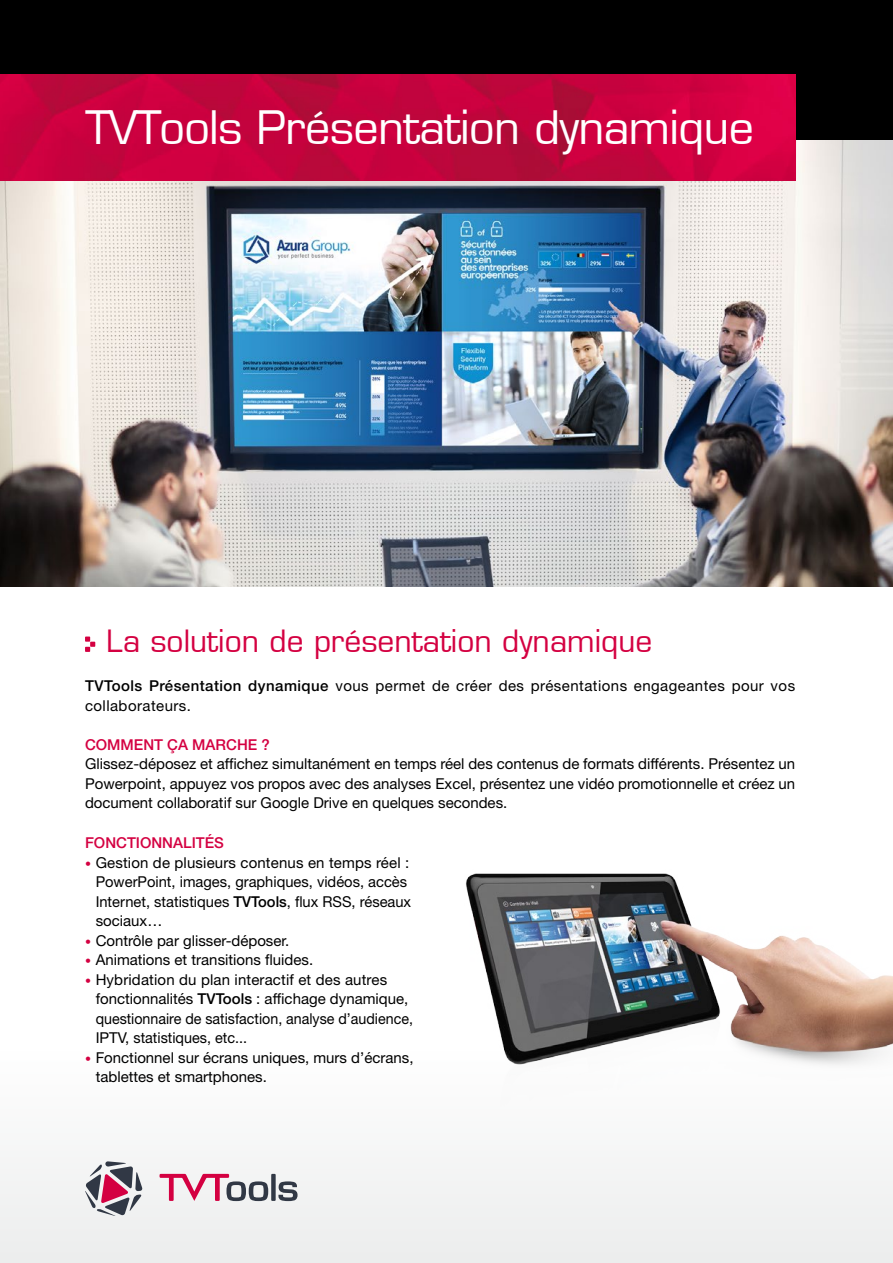
<style>
.page{position:relative;width:893px;height:1263px;background:#fff}
.page>*{position:absolute;margin:0;border:0;box-sizing:border-box;transform-origin:0 0}
.t1{font:45px "Eurostile";letter-spacing:-.015em;color:#fff}
.t2{font:30px "Eurostile";color:#d40041}
.t3{font:15px/19.5px "Helvetica Neue LT Std";color:#000}
.t4{font:15px/19.5px "Helvetica Neue LT Std";letter-spacing:.03em;color:#000}
.t5{font:500 15px "Helvetica Neue LT Std";color:#d40041}
.s1{font-weight:500}
.s2{font-size:12px;color:#d40041}
</style>
<div class="page">
<div style="left:0;top:1051px;width:893px;height:212px;background:#f5f6f6"></div>
<svg style="left:85px;top:1161px;width:58px;height:55px"></svg>
<svg style="left:160px;top:1174px;width:138px;height:27px"></svg>
<div style="left:0;top:0;width:893px;height:140px;background:#000"></div>
<img style="left:448px;top:873px;width:445px;height:192px">
<img style="left:0;top:140px;width:893px;height:447px">
<img style="left:0;top:74px;width:795px;height:107px">
<svg style="left:85px;top:636px;width:10px;height:16px"></svg>
<h1 class="t1" style="left:85px;top:101px;width:671px">TVTools Présentation dynamique</h1>
<h2 class="t2" style="left:106px;top:623px;width:548px">La solution de présentation dynamique</h2>
<p class="t4" style="left:85px;top:676px;width:712px"><span class="s1">TVTools Présentation dynamique</span> vous permet de créer des présentations engageantes pour vos collaborateurs.</p>
<p class="t5" style="left:85px;top:735px;width:186px">Comment ça marche ?</p>
<p class="t3" style="left:85px;top:754px;width:712px;text-align:justify">Glissez-déposez et affichez simultanément en temps réel des contenus de formats différents. Présentez un Powerpoint, appuyez vos propos avec des analyses Excel, présentez une vidéo promotionnelle et créez un document collaboratif sur Google Drive en quelques secondes.</p>
<p class="t5" style="left:85px;top:834px;width:140px">fonctionnalités</p>
<p class="t3" style="left:96px;top:853px;width:317px;text-indent:-11px"><span class="s2">•</span> Gestion de plusieurs contenus en temps réel :<br>PowerPoint, images, graphiques, vidéos, accès Internet, statistiques <span class="s1">TVTools</span>, flux RSS, réseaux sociaux…</p>
<p class="t3" style="left:85px;top:931px;width:206px"><span class="s2">•</span> Contrôle par glisser-déposer.</p>
<p class="t3" style="left:85px;top:950px;width:230px"><span class="s2">•</span> Animations et transitions fluides.</p>
<p class="t3" style="left:96px;top:970px;width:319px;text-indent:-11px"><span class="s2">•</span> Hybridation du plan interactif et des autres fonctionnalités <span class="s1">TVTools</span> : affichage dynamique, questionnaire de satisfaction, analyse d’audience, IPTV, statistiques, etc...</p>
<p class="t3" style="left:96px;top:1048px;width:319px;text-indent:-11px"><span class="s2">•</span> Fonctionnel sur écrans uniques, murs d’écrans, tablettes et smartphones.</p>
</div>
